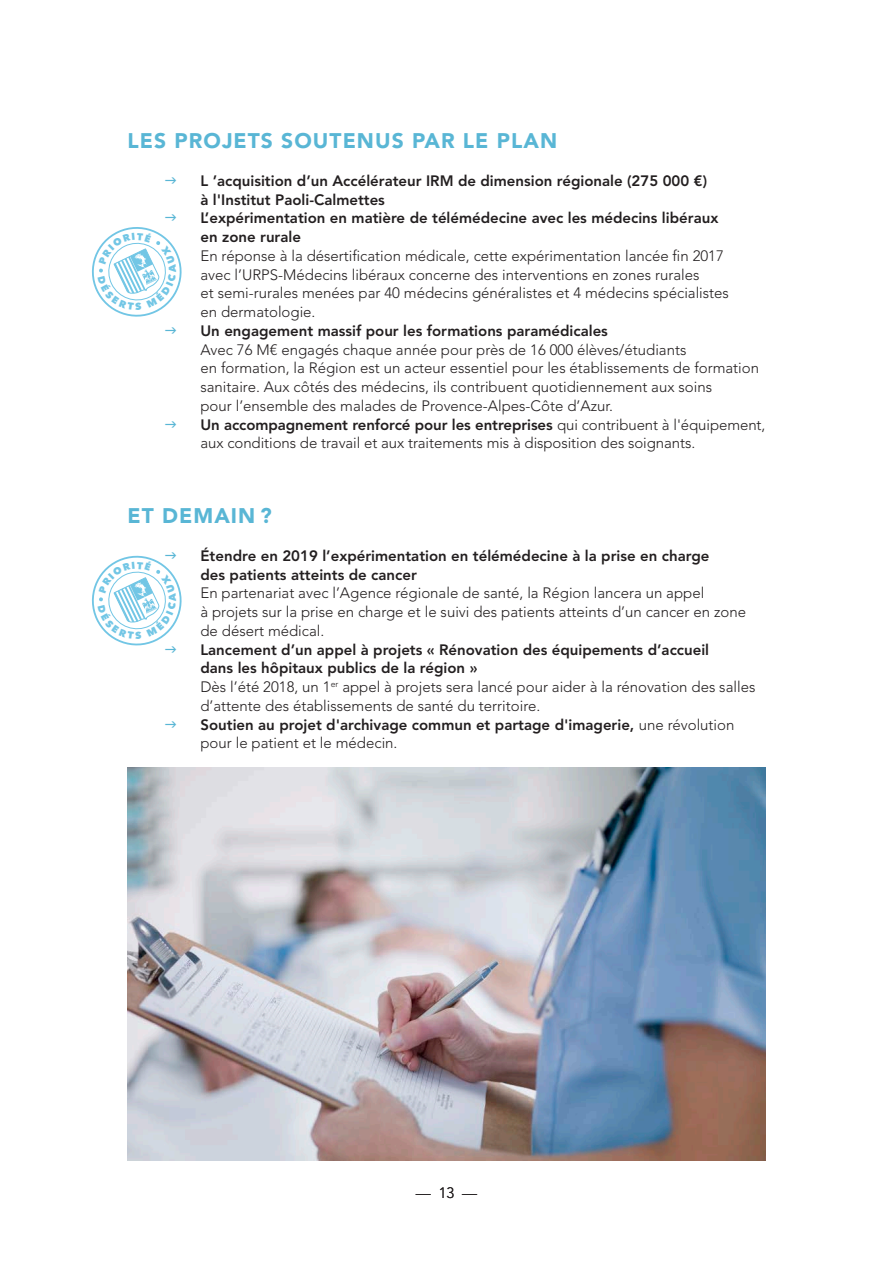
<style>
.page{position:relative;width:893px;height:1263px;background:#fff}
.page>*{position:absolute;margin:0;border:0;box-sizing:border-box;transform-origin:0 0}
.Avenir_14_light{font:900 21px "Avenir LT Std";letter-spacing:.05em;color:#59b6d5}
.Avenir_10_fer_à_ga{font:300 15px/18.8px "Avenir LT Std";color:#231f20}
.Avenir_10_fer_à_ga-2{font:800 15px/18.8px "Avenir LT Std";color:#231f20}
.s1{font-weight:800}
.s2{font-weight:300}
</style>
<div class="page">
<img style="left:128px;top:767px;width:637px;height:394px">
<svg style="left:92px;top:227px;width:90px;height:90px"></svg>
<svg style="left:92px;top:555px;width:90px;height:91px"></svg>
<p class="Avenir_14_light" style="left:128px;top:128px;width:431px">LES PROJETS SOUTENUS PAR LE PLAN</p>
<p class="Avenir_10_fer_à_ga-2" style="left:200px;top:171px;width:508px">L ’acquisition d’un Accélérateur IRM de dimension régionale (275 000 €) à l'Institut Paoli-Calmettes</p>
<p class="Avenir_10_fer_à_ga-2" style="left:200px;top:209px;width:519px">L’expérimentation en matière de télémédecine avec les médecins libéraux en zone rurale</p>
<p class="Avenir_10_fer_à_ga" style="left:200px;top:246px;width:530px">En réponse à la désertification médicale, cette expérimentation lancée fin 2017 avec l’URPS-Médecins libéraux concerne des interventions en zones rurales<br>et semi-rurales menées par 40 médecins généralistes et 4 médecins spécialistes en dermatologie.</p>
<p class="Avenir_10_fer_à_ga-2" style="left:200px;top:321px;width:409px">Un engagement massif pour les formations paramédicales</p>
<p class="Avenir_10_fer_à_ga" style="left:200px;top:340px;width:560px">Avec 76 M€ engagés chaque année pour près de 16 000 élèves/étudiants<br>en formation, la Région est un acteur essentiel pour les établissements de formation sanitaire. Aux côtés des médecins, ils contribuent quotidiennement aux soins<br>pour l’ensemble des malades de Provence-Alpes-Côte d’Azur.</p>
<p class="Avenir_10_fer_à_ga" style="left:200px;top:415px;width:566px"><span class="s1">Un accompagnement renforcé pour les entreprises</span> qui contribuent à l'équipement, aux conditions de travail et aux traitements mis à disposition des soignants.</p>
<p class="Avenir_14_light" style="left:128px;top:503px;width:146px">ET DEMAIN ?</p>
<p class="Avenir_10_fer_à_ga-2" style="left:200px;top:546px;width:510px">Étendre en 2019 l’expérimentation en télémédecine à la prise en charge des patients atteints de cancer</p>
<p class="Avenir_10_fer_à_ga" style="left:200px;top:584px;width:547px">En partenariat avec l’Agence régionale de santé, la Région lancera un appel<br>à projets sur la prise en charge et le suivi des patients atteints d’un cancer en zone de désert médical.</p>
<p class="Avenir_10_fer_à_ga-2" style="left:200px;top:640px;width:510px">Lancement d’un appel à projets « Rénovation des équipements d’accueil dans les hôpitaux publics de la région »</p>
<p class="Avenir_10_fer_à_ga" style="left:200px;top:678px;width:556px">Dès l’été 2018, un 1<sup>er</sup> appel à projets sera lancé pour aider à la rénovation des salles d’attente des établissements de santé du territoire.</p>
<p class="Avenir_10_fer_à_ga-2" style="left:200px;top:715px;width:535px">Soutien au projet d'archivage commun et partage d'imagerie, <span class="s2">une révolution pour le patient et le médecin.</span></p>
<p class="Avenir_10_fer_à_ga" style="left:416px;top:1184px;width:63px">— 13 —</p>
</div>
